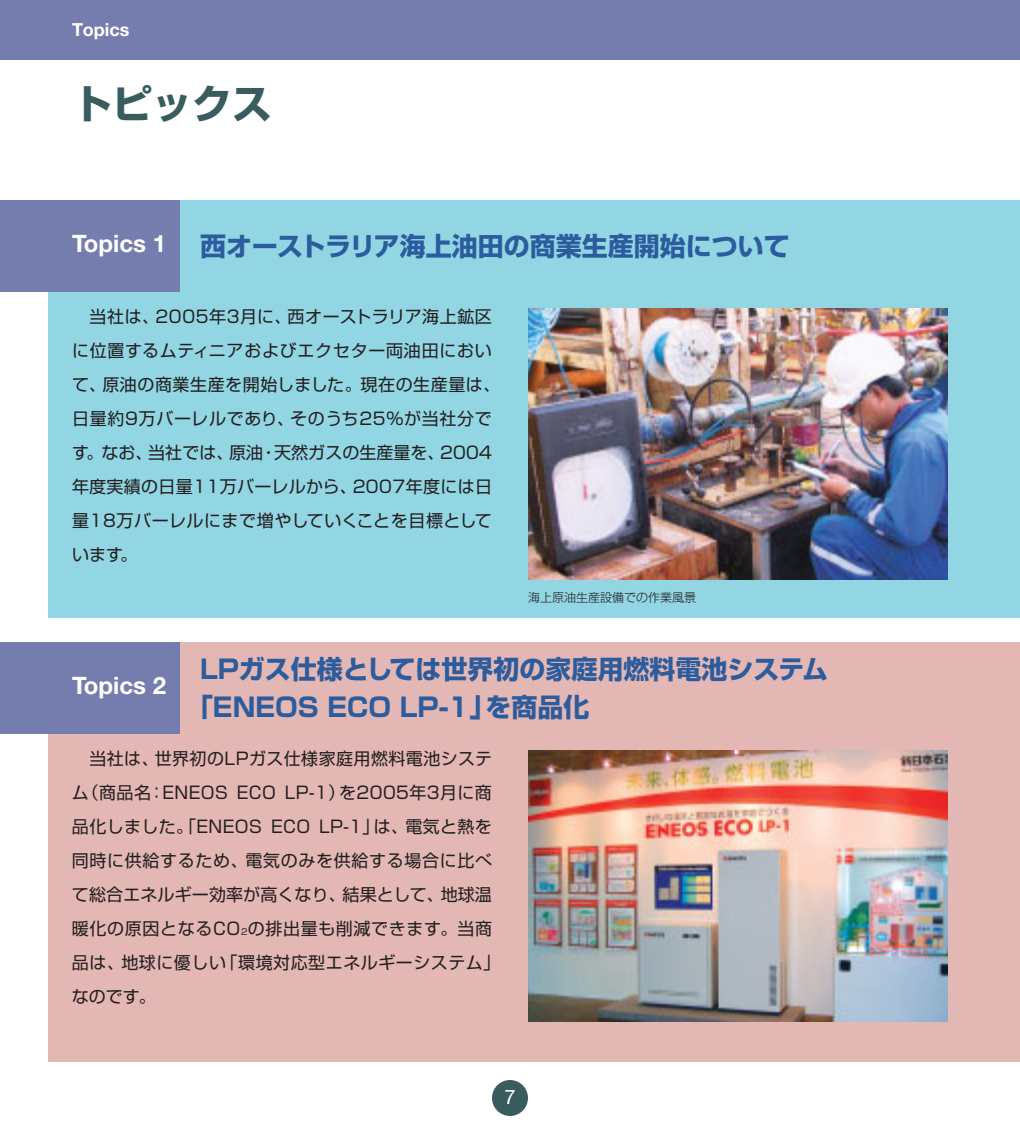
<style>
.page{position:relative;width:1020px;height:1134px;background:#fff}
.page>*{position:absolute;margin:0;border:0;box-sizing:border-box;transform-origin:0 0}
.t1{font:700 40px "Shin Go";color:#395c5e}
.t2{font:700 26px/38px "Shin Go";color:#2c5c9d}
.t3{font:700 24px "Helvetica Neue";color:#fff}
.t4{font:20px "Helvetica Neue";color:#fff}
.t5{font:700 18px "Helvetica Neue";color:#fff}
.t6{font:17px/34px "Shin Go";letter-spacing:.025em;color:#231f20}
.t7{font:300 12px "Shin Go";color:#231f20}
.s1{font-size:8.4px}
</style>
<div class="page">
<img style="left:0;top:0;width:1020px;height:1116px">
<p class="t5" style="left:72px;top:23px;width:59px">Topics</p>
<h1 class="t1" style="left:72px;top:89px;width:201px">トピックス</h1>
<h3 class="t3" style="left:72px;top:235px;width:96px">Topics 1</h3>
<h2 class="t2" style="left:200px;top:230px;width:591px">西オーストラリア海上油田の商業生産開始について</h2>
<p class="t6" style="left:72px;top:301px;width:430px;text-indent:18px">当社は、2005年3月に、西オーストラリア海上鉱区に位置するムティニアおよびエクセター両油田において、原油の商業生産を開始しました。現在の生産量は、日量約9万バーレルであり、そのうち25%が当社分です。なお、当社では、原油・天然ガスの生産量を、2004年度実績の日量11万バーレルから、2007年度には日量18万バーレルにまで増やしていくことを目標としています。</p>
<p class="t7" style="left:528px;top:593px;width:169px">海上原油生産設備での作業風景</p>
<h3 class="t3" style="left:72px;top:677px;width:96px">Topics 2</h3>
<h2 class="t2" style="left:187px;top:653px;width:643px;text-indent:13px">LPガス仕様としては世界初の家庭用燃料電池システム「ENEOS ECO LP-1」を商品化</h2>
<p class="t6" style="left:72px;top:743px;width:430px;text-indent:17px">当社は、世界初のLPガス仕様家庭用燃料電池システム（商品名：ENEOS ECO LP-1）を2005年3月に商品化しました。「ENEOS ECO LP-1」は、電気と熱を同時に供給するため、電気のみを供給する場合に比べて総合エネルギー効率が高くなり、結果として、地球温暖化の原因となるCO<span class="s1">2</span>の排出量も削減できます。当商品は、地球に優しい「環境対応型エネルギーシステム」なのです。</p>
<p class="t4" style="left:504px;top:1090px;width:13px">7</p>
</div>
